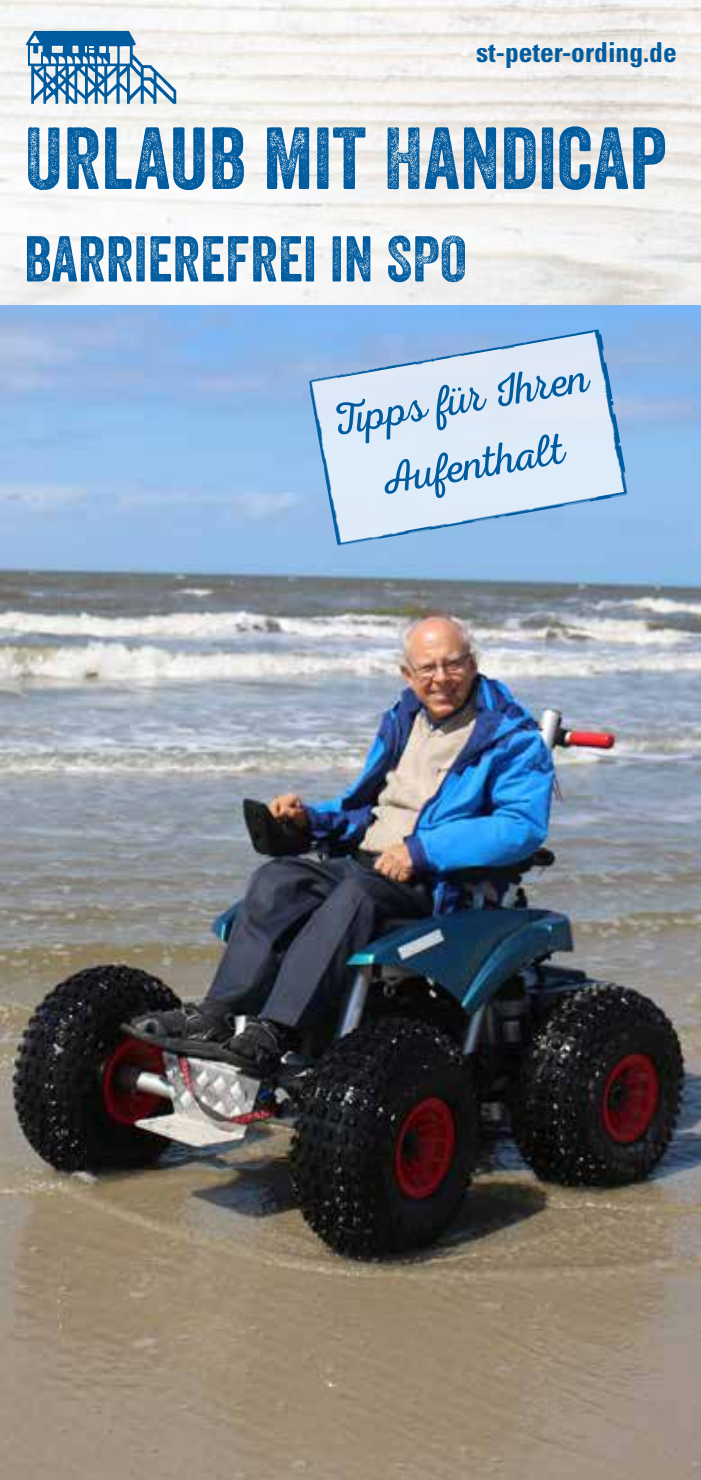
<style>
.page{position:relative;width:701px;height:1480px;background:#fff}
.page>*{position:absolute;margin:0;border:0;box-sizing:border-box;transform-origin:0 0}
.t1{font:85px "Veneer Two";letter-spacing:.005em;color:#005c9f}
.t2{font:62.5px "Veneer Two";letter-spacing:.005em;color:#005c9f}
.t3{font:45px/66.5px "Nexa Rust Script L 00";color:#005c9f;text-align:center}
.t4{font:700 condensed 27.5px "Univers LT Std";color:#005c9f}
</style>
<div class="page">
<svg style="left:26px;top:31px;width:150px;height:73px"></svg>
<img style="left:0;top:306px;width:700px;height:1174px">
<img style="left:308px;top:329px;width:321px;height:217px">
<p class="t4" style="left:476px;top:35px;width:202px">st-peter-ording.de</p>
<h1 class="t1" style="left:24px;top:107px;width:643px">URLAUB MIT HANDICAP</h1>
<h2 class="t2" style="left:24px;top:221px;width:443px">BARRIEREFREI IN SPO</h2>
<p class="t3" style="left:328px;top:394px;width:259px;rotate:-10deg">Ti pps für Ihren<br>Aufenth alt</p>
</div>
